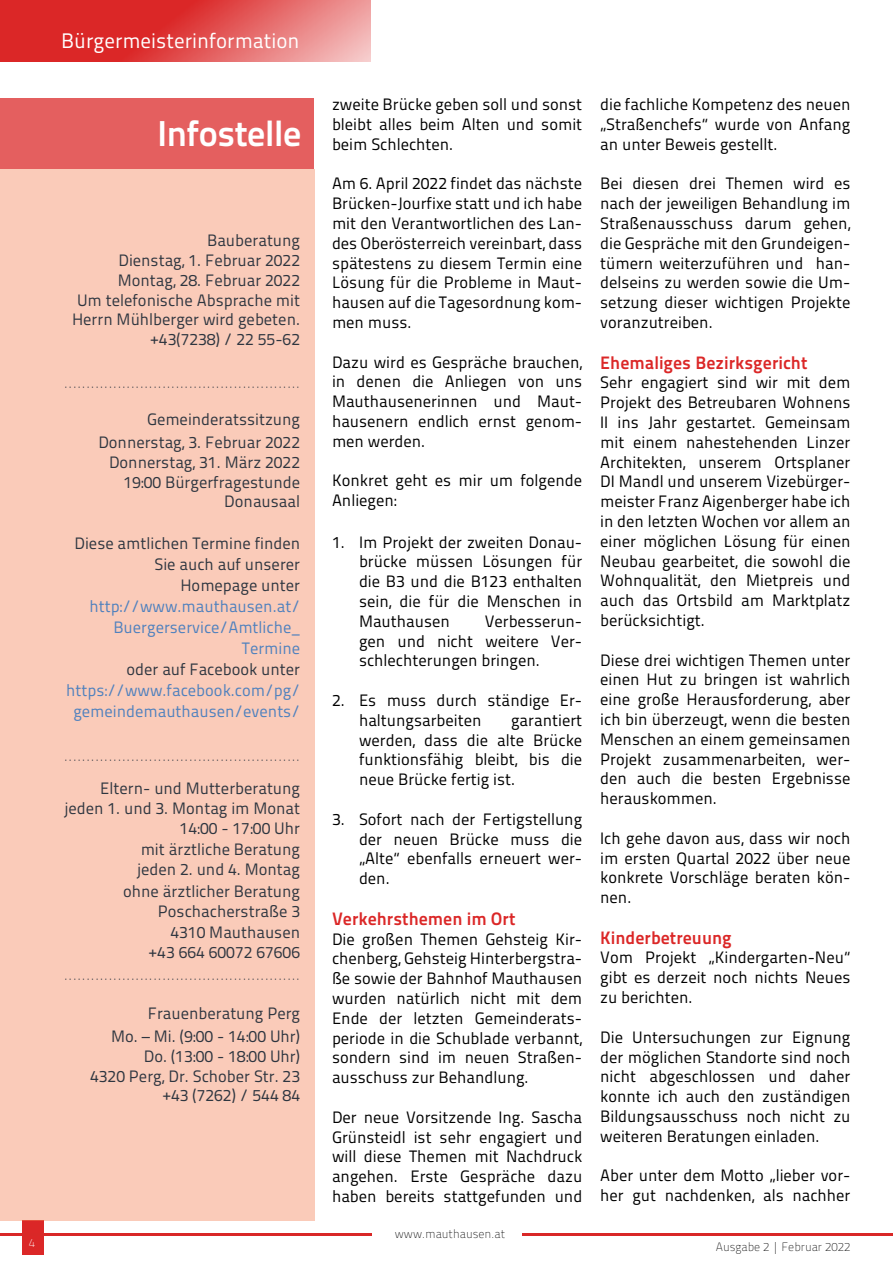
<style>
.page{position:relative;width:893px;height:1263px;background:#fff}
.page>*{position:absolute;margin:0;border:0;box-sizing:border-box;transform-origin:0 0}
.t1{font:36px "Titillium Text 25 L 800 wt";letter-spacing:-.01em;color:#fff}
.t2{font:21px "Titillium Maps 29 L 400 wt";color:#fff}
.t3{font:18px "Titillium Maps 29 L 1 wt";color:#2e3640}
.t4{font:18px "Titillium Maps 29 L 800 wt";color:#db2727}
.t5{font:16.5px/19.8px "Titillium Maps 29 L 400 wt";color:#000;text-align:justify}
.t6{font:16.5px/19.8px "Titillium Maps 29 L 400 wt";color:#2e3640;text-align:right}
.t7{font:16.5px/21px "Titillium Maps 29 L 400 wt";color:#4f81be;text-align:right}
.t8{font:12px "Titillium Maps 29 L 1 wt";color:#000}
.t9{font:12px "Titillium Maps 29 L 1 wt";color:#fff}
</style>
<div class="page">
<div style="left:22px;top:1220px;width:21px;height:34px;background:#db2727"></div>
<hr style="left:0;top:1233px;width:371px;height:2px;background:#d92827">
<hr style="left:523px;top:1233px;width:370px;height:3px;background:#d92827">
<svg style="left:0;top:0;width:371px;height:62px;background:#e15151"></svg>
<div style="left:0;top:169px;width:314px;height:1051px;background:#facbb9"></div>
<div style="left:0;top:99px;width:314px;height:70px;background:#e45f5f"></div>
<p class="t2" style="left:61px;top:25px;width:240px">Bürgermeisterinformation</p>
<h1 class="t1" style="left:158px;top:106px;width:145px">Infostelle</h1>
<p class="t6" style="left:72px;top:230px;width:230px">Bauberatung<br>Dienstag, 1. Februar 2022<br>Montag, 28. Februar 2022<br>Um telefonische Absprache mit<br>Herrn Mühlberger wird gebeten. +43(7238) / 22 55-62</p>
<p class="t3" style="left:64px;top:369px;width:238px">.....................................................</p>
<p class="t6" style="left:98px;top:407px;width:203px;line-height:22.8px">Gemeinderatssitzung<br>Donnerstag, 3. Februar 2022</p>
<p class="t6" style="left:109px;top:451px;width:193px">Donnerstag, 31. März 2022<br>19:00 Bürgerfragestunde<br>Donausaal</p>
<p class="t6" style="left:74px;top:532px;width:227px;line-height:21px">Diese amtlichen Termine finden<br>Sie auch auf unserer<br>Homepage unter</p>
<p class="t7" style="left:89px;top:595px;width:212px">http://www.mauthausen.at/<br>Buergerservice/Amtliche_<br>Termine</p>
<p class="t6" style="left:127px;top:659px;width:175px">oder auf Facebook unter</p>
<p class="t7" style="left:66px;top:679px;width:235px;text-align:center">https://www.facebook.com/pg/ gemeindemauthausen/events/</p>
<p class="t3" style="left:64px;top:741px;width:238px">.....................................................</p>
<p class="t6" style="left:64px;top:777px;width:237px">Eltern- und Mutterberatung jeden 1. und 3. Montag im Monat<br>14:00 - 17:00 Uhr</p>
<p class="t6" style="left:137px;top:839px;width:165px;text-align:left">mit ärztliche Beratung jeden 2. und 4. Montag</p>
<p class="t6" style="left:123px;top:880px;width:178px">ohne ärztlicher Beratung<br>Poschacherstraße 3</p>
<p class="t6" style="left:149px;top:921px;width:153px">4310 Mauthausen +43 664 60072 67606</p>
<p class="t3" style="left:64px;top:960px;width:238px">.....................................................</p>
<p class="t6" style="left:111px;top:1001px;width:191px;line-height:22.8px">Frauenberatung Perg<br>Mo. – Mi. (9:00 - 14:00 Uhr)</p>
<p class="t6" style="left:90px;top:1045px;width:211px">Do. (13:00 - 18:00 Uhr)<br>4320 Perg, Dr. Schober Str. 23 +43 (7262) / 544 84</p>
<p class="t5" style="left:332px;top:94px;width:252px">zweite Brücke geben soll und sonst bleibt alles beim Alten und somit beim Schlechten.</p>
<p class="t5" style="left:332px;top:173px;width:252px">Am 6. April 2022 findet das nächste Brücken-Jourfixe statt und ich habe mit den Verantwortlichen des Lan&shy;des Oberösterreich vereinbart, dass spätestens zu diesem Termin eine Lösung für die Probleme in Maut&shy;hausen auf die Tagesordnung kom&shy;men muss.</p>
<p class="t5" style="left:332px;top:351px;width:252px">Dazu wird es Gespräche brauchen, in denen die Anliegen von uns Mauthausenerinnen und Maut&shy;hausenern endlich ernst genom&shy;men werden.</p>
<p class="t5" style="left:332px;top:470px;width:252px">Konkret geht es mir um folgende<br>Anliegen:</p>
<p class="t5" style="left:359px;top:531px;width:225px;text-indent:-27px">1. Im Projekt der zweiten Donau&shy;brücke müssen Lösungen für die B3 und die B123 enthalten sein, die für die Menschen in Mauthausen</p>
<p class="t5" style="left:359px;top:610px;width:225px;text-indent:126px">Verbesserun&shy;gen und nicht weitere Ver&shy;schlechterungen bringen.</p>
<p class="t5" style="left:359px;top:689px;width:225px;text-indent:-27px">2. Es muss durch ständige Er&shy;haltungsarbeiten</p>
<p class="t5" style="left:359px;top:709px;width:225px;text-indent:152px">garantiert werden, dass die alte Brücke funktionsfähig bleibt, bis die neue Brücke fertig ist.</p>
<p class="t5" style="left:359px;top:808px;width:225px;text-indent:-27px">3. Sofort nach der Fertigstellung der neuen Brücke muss die „Alte“ ebenfalls erneuert wer&shy;den.</p>
<p class="t4" style="left:332px;top:904px;width:185px">Verkehrsthemen im Ort</p>
<p class="t5" style="left:332px;top:928px;width:252px">Die großen Themen Gehsteig Kir&shy;chenberg, Gehsteig Hinterbergstra&shy;ße sowie der Bahnhof Mauthausen wurden natürlich nicht mit dem Ende der letzten Gemeinderats&shy;periode in die Schublade verbannt, sondern sind im neuen Straßen&shy;ausschuss zur Behandlung.</p>
<p class="t5" style="left:332px;top:1106px;width:252px">Der neue Vorsitzende Ing. Sascha Grünsteidl ist sehr engagiert und will diese Themen mit Nachdruck angehen. Erste Gespräche dazu haben bereits stattgefunden und</p>
<p class="t5" style="left:600px;top:94px;width:252px">die fachliche Kompetenz des neuen „Straßenchefs“ wurde von Anfang an unter Beweis gestellt.</p>
<p class="t5" style="left:600px;top:173px;width:252px">Bei diesen drei Themen wird es nach der jeweiligen Behandlung im Straßenausschuss darum gehen, die Gespräche mit den Grundeigen&shy;tümern weiterzuführen und han&shy;delseins zu werden sowie die Um&shy;setzung dieser wichtigen Projekte voranzutreiben.</p>
<p class="t4" style="left:600px;top:348px;width:209px">Ehemaliges Bezirksgericht</p>
<p class="t5" style="left:600px;top:372px;width:252px">Sehr engagiert sind wir mit dem Projekt des Betreubaren Wohnens II ins Jahr gestartet. Gemeinsam mit einem nahestehenden Linzer Architekten, unserem Ortsplaner DI Mandl und unserem Vizebürger&shy;meister Franz Aigenberger habe ich in den letzten Wochen vor allem an einer möglichen Lösung für einen Neubau gearbeitet, die sowohl die Wohnqualität, den Mietpreis und auch das Ortsbild am Marktplatz berücksichtigt.</p>
<p class="t5" style="left:600px;top:649px;width:252px">Diese drei wichtigen Themen unter einen Hut zu bringen ist wahrlich eine große Herausforderung, aber ich bin überzeugt, wenn die besten Menschen an einem gemeinsamen Projekt zusammenarbeiten, wer&shy;den auch die besten Ergebnisse herauskommen.</p>
<p class="t5" style="left:600px;top:827px;width:252px">Ich gehe davon aus, dass wir noch im ersten Quartal 2022 über neue konkrete Vorschläge beraten kön&shy;nen.</p>
<p class="t4" style="left:600px;top:923px;width:133px">Kinderbetreuung</p>
<p class="t5" style="left:600px;top:947px;width:252px">Vom Projekt „Kindergarten-Neu“ gibt es derzeit noch nichts Neues zu berichten.</p>
<p class="t5" style="left:600px;top:1026px;width:252px">Die Untersuchungen zur Eignung der möglichen Standorte sind noch nicht abgeschlossen und daher konnte ich auch den zuständigen Bildungsausschuss noch nicht zu weiteren Beratungen einladen.</p>
<p class="t5" style="left:600px;top:1165px;width:252px">Aber unter dem Motto „lieber vor&shy;her gut nachdenken, als nachher</p>
<p class="t8" style="left:395px;top:1225px;width:112px">www.mauthausen.at</p>
<p class="t9" style="left:29px;top:1234px;width:8px">4</p>
<p class="t8" style="left:716px;top:1238px;width:136px">Ausgabe 2 | Februar 2022</p>
</div>
